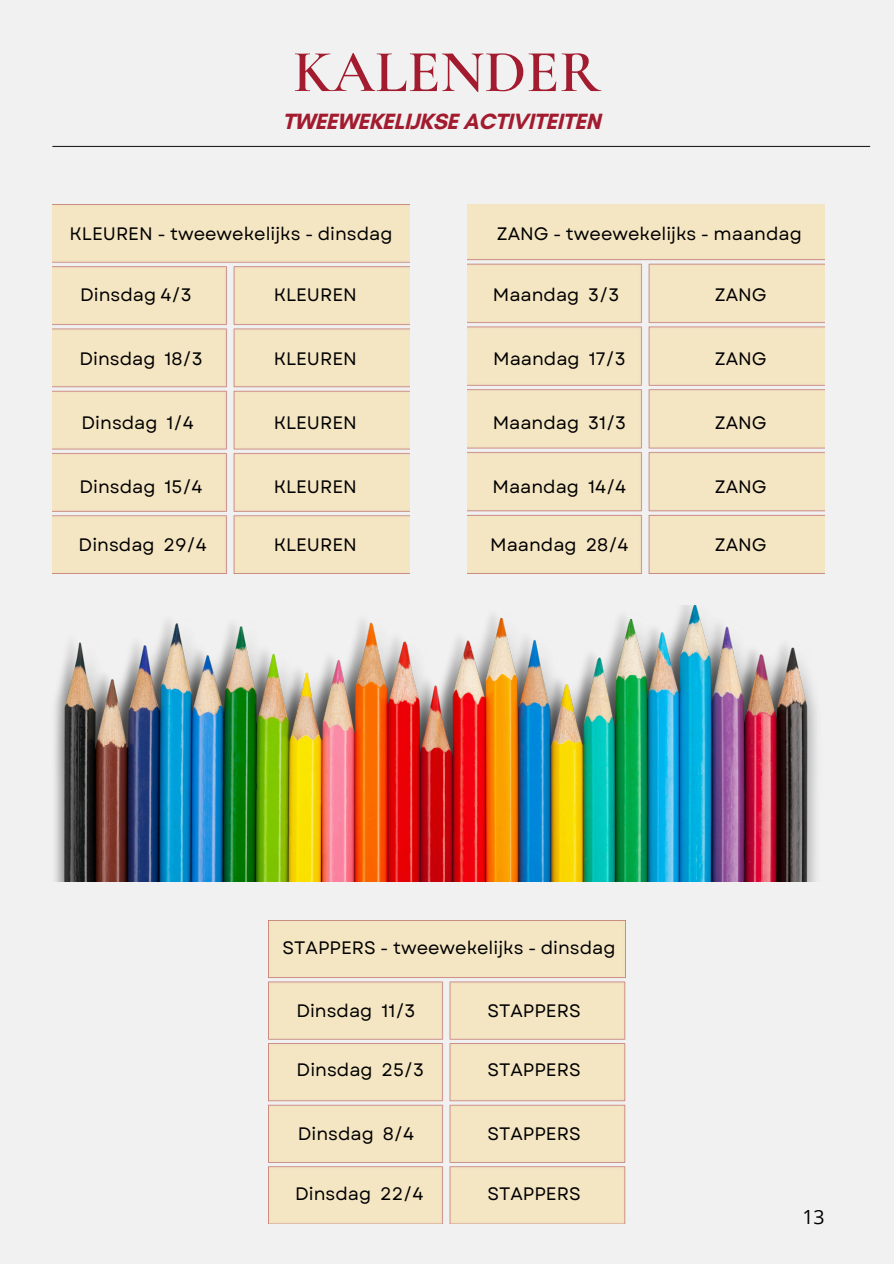
<style>
.page{position:relative;width:894px;height:1264px;background:#fff}
.page>*{position:absolute;margin:0;border:0;box-sizing:border-box;transform-origin:0 0}
.t1{font:600 60px "Cormorant Garamond";color:#a21b2f}
.t2{font:700 22.5px "Glacial Indifference";letter-spacing:-.015em;color:#a21b2f}
.t3{font:19.5px "Open Sans";color:#000}
.t4{font:18px "Garet";color:#000}
</style>
<div class="page">
<div style="left:0;top:0;width:893px;height:1263px;background:#f1f1f1"></div>
<hr style="left:52px;top:146px;width:817px;height:1px;background:#222">
<img style="left:467px;top:204px;width:357px;height:369px">
<img style="left:268px;top:920px;width:356px;height:303px">
<img style="left:52px;top:204px;width:357px;height:369px">
<img style="left:54px;top:605px;width:763px;height:276px">
<p class="t1" style="left:293px;top:36px;width:309px">KALENDER</p>
<p class="t2" style="left:282px;top:108px;width:319px">TWEEWEKELIJKSE ACTIVITEITEN</p>
<p class="t4" style="left:70px;top:220px;width:324px">KLEUREN - tweewekelijks - dinsdag</p>
<p class="t4" style="left:496px;top:220px;width:306px">ZANG - tweewekelijks - maandag</p>
<p class="t4" style="left:80px;top:281px;width:113px">Dinsdag 4/3</p>
<p class="t4" style="left:273px;top:281px;width:85px">KLEUREN</p>
<p class="t4" style="left:492px;top:281px;width:128px">Maandag 3/3</p>
<p class="t4" style="left:714px;top:281px;width:53px">ZANG</p>
<p class="t4" style="left:79px;top:346px;width:125px">Dinsdag 18/3</p>
<p class="t4" style="left:273px;top:346px;width:85px">KLEUREN</p>
<p class="t4" style="left:493px;top:346px;width:134px">Maandag 17/3</p>
<p class="t4" style="left:714px;top:346px;width:53px">ZANG</p>
<p class="t4" style="left:82px;top:410px;width:114px">Dinsdag 1/4</p>
<p class="t4" style="left:273px;top:410px;width:85px">KLEUREN</p>
<p class="t4" style="left:492px;top:410px;width:135px">Maandag 31/3</p>
<p class="t4" style="left:714px;top:410px;width:53px">ZANG</p>
<p class="t4" style="left:80px;top:474px;width:124px">Dinsdag 15/4</p>
<p class="t4" style="left:273px;top:474px;width:85px">KLEUREN</p>
<p class="t4" style="left:492px;top:474px;width:135px">Maandag 14/4</p>
<p class="t4" style="left:714px;top:474px;width:53px">ZANG</p>
<p class="t4" style="left:79px;top:532px;width:130px">Dinsdag 29/4</p>
<h2 class="t4" style="left:273px;top:532px;width:85px">KLEUREN</h2>
<p class="t4" style="left:490px;top:532px;width:140px">Maandag 28/4</p>
<p class="t4" style="left:714px;top:532px;width:53px">ZANG</p>
<p class="t4" style="left:282px;top:934px;width:334px">STAPPERS - tweewekelijks - dinsdag</p>
<p class="t4" style="left:296px;top:998px;width:121px">Dinsdag 11/3</p>
<p class="t4" style="left:487px;top:998px;width:95px">STAPPERS</p>
<p class="t4" style="left:296px;top:1057px;width:129px">Dinsdag 25/3</p>
<p class="t4" style="left:487px;top:1057px;width:95px">STAPPERS</p>
<p class="t4" style="left:298px;top:1120px;width:118px">Dinsdag 8/4</p>
<p class="t4" style="left:487px;top:1120px;width:95px">STAPPERS</p>
<p class="t4" style="left:295px;top:1180px;width:130px">Dinsdag 22/4</p>
<p class="t4" style="left:487px;top:1180px;width:95px">STAPPERS</p>
<p class="t3" style="left:802px;top:1203px;width:24px">13</p>
</div>
